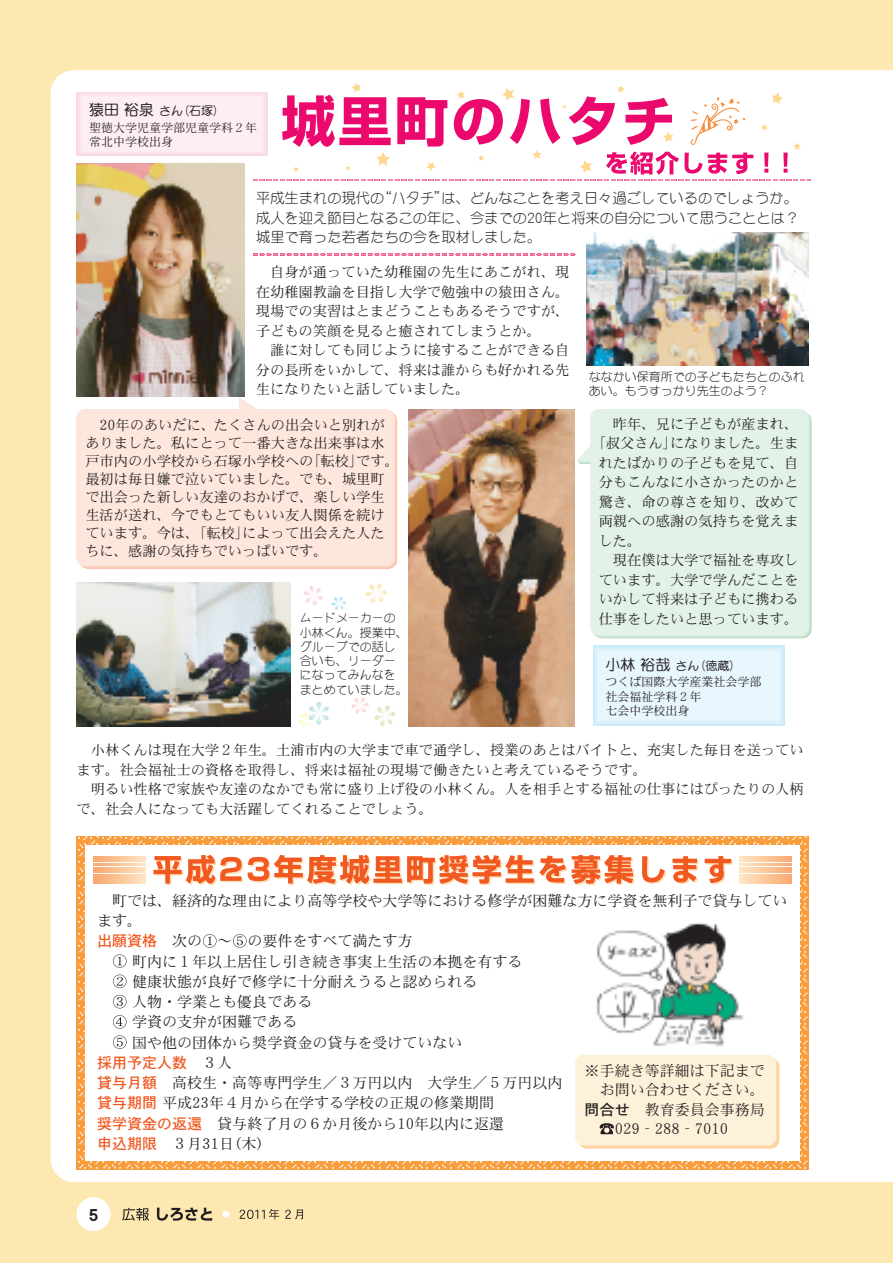
<style>
.page{position:relative;width:893px;height:1263px;background:#fff}
.page>*{position:absolute;margin:0;border:0;box-sizing:border-box;transform-origin:0 0}
.t1{font:18px "DFHS Gothic Std W9";color:#231f20}
.t2{font:16.5px "DFHS Mincho Std W3";color:#231f20;scale:.91 1}
.t3{font:15px/19.5px "DFHS Mincho Std W3";color:#231f20;text-align:right}
.t4{font:15px "DFHS Gothic Std W5";color:#f15921}
.t5{font:14.25px/18px "DFHS Mincho Std W3";color:#231f20}
.t6{font:14.25px/19.5px "DF Maru Gothic Std W3";color:#231f20;text-align:justify}
.t7{font:12px/14.2px "DF Maru Gothic Std W3";color:#231f20}
.t8{font:12px/14.2px "DFHS Mincho Std W3";color:#231f20}
.t9{font:12px "DF Maru Gothic Std W5";color:#231f20}
.s1{font-size:15px}
.s2{font-size:15.6px}
.s3{font-family:"DFHS Gothic Std W5";color:#f15921}
.s4{font-family:"DFHS Mincho Std W3";color:#231f20}
.s5{font-size:16.5px}
.s6{font-family:"DFHS Gothic Std W5"}
</style>
<div class="page">
<div style="left:0;top:0;width:892px;height:1263px;background:#fee8b1"></div>
<div style="left:50px;top:70px;width:842px;height:1112px;background:#fff"></div>
<svg style="left:77px;top:837px;width:731px;height:332px;background:#f8a957"></svg>
<div style="left:85px;top:845px;width:714px;height:316px;background:#fff"></div>
<svg style="left:285px;top:1210px;width:18px;height:9px"></svg>
<svg style="left:239px;top:1209px;width:40px;height:10px"></svg>
<div style="left:79px;top:94px;width:186px;height:59px;background:#fbe0eb"></div>
<div style="left:80px;top:95px;width:184px;height:58px;background:#fce4ee"></div>
<div style="left:81px;top:96px;width:182px;height:56px;background:#fce8f0"></div>
<div style="left:83px;top:97px;width:178px;height:53px;background:#fdeef4"></div>
<div style="left:599px;top:652px;width:178px;height:68px;background:#e8f6fd"></div>
<img style="left:408px;top:409px;width:167px;height:317px">
<img style="left:77px;top:582px;width:214px;height:144px">
<img style="left:77px;top:163px;width:168px;height:233px">
<img style="left:586px;top:232px;width:222px;height:133px">
<svg style="left:578px;top:1058px;width:201px;height:91px"></svg>
<div style="left:575px;top:1055px;width:201px;height:91px;background:#fef1d9;border-radius:9px"></div>
<svg style="left:113px;top:954px;width:13px;height:14px"></svg>
<svg style="left:113px;top:975px;width:13px;height:13px"></svg>
<svg style="left:113px;top:995px;width:13px;height:13px"></svg>
<svg style="left:113px;top:1015px;width:13px;height:14px"></svg>
<svg style="left:113px;top:1035px;width:13px;height:14px"></svg>
<svg style="left:203px;top:934px;width:13px;height:14px"></svg>
<svg style="left:233px;top:934px;width:14px;height:14px"></svg>
<div style="left:77px;top:398px;width:317px;height:168px;background:#fde7dc"></div>
<div style="left:577px;top:409px;width:231px;height:226px;background:#e3f2e7"></div>
<img style="left:596px;top:923px;width:148px;height:123px">
<svg style="left:599px;top:1123px;width:15px;height:11px"></svg>
<svg style="left:254px;top:254px;width:320px;height:1px"></svg>
<svg style="left:304px;top:586px;width:18px;height:19px"></svg>
<svg style="left:331px;top:597px;width:15px;height:13px"></svg>
<svg style="left:298px;top:702px;width:31px;height:25px"></svg>
<svg style="left:365px;top:584px;width:22px;height:19px"></svg>
<svg style="left:351px;top:698px;width:44px;height:28px"></svg>
<div style="left:77px;top:1197px;width:34px;height:34px;background:#fff;border-radius:50%"></div>
<div style="left:222px;top:1211px;width:7px;height:7px;background:#fff;border-radius:50%"></div>
<svg style="left:122px;top:1208px;width:27px;height:13px"></svg>
<svg style="left:157px;top:1208px;width:55px;height:13px"></svg>
<svg style="left:153px;top:855px;width:482px;height:30px"></svg>
<svg style="left:642px;top:856px;width:24px;height:28px"></svg>
<svg style="left:672px;top:856px;width:26px;height:28px"></svg>
<svg style="left:704px;top:856px;width:28px;height:28px"></svg>
<svg style="left:254px;top:83px;width:555px;height:98px;background:#facbde"></svg>
<p class="t9" style="left:89px;top:104px;width:137px"><span class="s1">猿田裕泉</span>さん（石塚）</p>
<p class="t8" style="left:89px;top:120px;width:169px">聖徳大学児童学部児童学科２年常北中学校出身</p>
<p class="t6" style="left:256px;top:188px;width:545px">平成生まれの現代の“ハタチ”は、どんなことを考え日々過ごしているのでしょうか。成人を迎え節目となるこの年に、今までの<span class="s2">20</span>年と将来の自分について思うこととは？城里で育った若者たちの今を取材しました。</p>
<p class="t5" style="left:270px;top:263px;width:301px">自身が通っていた幼稚園の先生にあこがれ、現</p>
<p class="t5" style="left:256px;top:283px;width:315px">在幼稚園教諭を目指し大学で勉強中の猿田さん。</p>
<p class="t5" style="left:256px;top:302px;width:315px">現場での実習はとまどうこともあるそうですが、</p>
<p class="t5" style="left:256px;top:322px;width:286px">子どもの笑顔を見ると癒されてしまうとか。</p>
<p class="t5" style="left:270px;top:341px;width:301px">誰に対しても同じように接することができる自</p>
<p class="t5" style="left:256px;top:361px;width:315px">分の長所をいかして、将来は誰からも好かれる先</p>
<p class="t5" style="left:256px;top:380px;width:215px">生になりたいと話していました。</p>
<p class="t5" style="left:85px;top:416px;width:315px;text-indent:14px"><span class="s2">20</span>年のあいだに、たくさんの出会いと別れがありました。私にとって一番大きな出来事は水戸市内の小学校から石塚小学校への「転校」です。最初は毎日嫌で泣いていました。でも、城里町で出会った新しい友達のおかげで、楽しい学生生活が送れ、今でもとてもいい友人関係を続けています。今は、「転校」によって出会えた人たちに、感謝の気持ちでいっぱいです。</p>
<p class="t7" style="left:300px;top:611px;width:109px">ムードメーカーの小林くん。授業中、グループでの話し合いも、リーダーになってみんなをまとめていました。</p>
<p class="t7" style="left:588px;top:369px;width:218px">ななかい保育所での子どもたちとのふれあい。もうすっかり先生のよう？</p>
<p class="t5" style="left:613px;top:414px;width:187px">昨年、兄に子どもが産まれ、</p>
<p class="t5" style="left:591px;top:434px;width:208px">「叔父さん」になりました。生ま</p>
<p class="t5" style="left:598px;top:453px;width:201px">れたばかりの子どもを見て、自</p>
<p class="t5" style="left:598px;top:473px;width:201px">分もこんなに小さかったのかと</p>
<p class="t5" style="left:598px;top:492px;width:201px">驚き、命の尊さを知り、改めて</p>
<p class="t5" style="left:598px;top:512px;width:201px">両親への感謝の気持ちを覚えま</p>
<p class="t5" style="left:598px;top:531px;width:44px">した。</p>
<p class="t5" style="left:613px;top:551px;width:187px">現在僕は大学で福祉を専攻し</p>
<p class="t5" style="left:598px;top:570px;width:201px">ています。大学で学んだことを</p>
<p class="t5" style="left:598px;top:590px;width:201px">いかして将来は子どもに携わる</p>
<p class="t5" style="left:598px;top:609px;width:201px">仕事をしたいと思っています。</p>
<p class="t9" style="left:605px;top:659px;width:137px"><span class="s1">小林裕哉</span>さん（徳蔵）</p>
<p class="t8" style="left:605px;top:675px;width:157px">つくば国際大学産業社会学部社会福祉学科２年<br>七会中学校出身</p>
<p class="t5" style="left:91px;top:741px;width:714px">小林くんは現在大学２年生。土浦市内の大学まで車で通学し、授業のあとはバイトと、充実した毎日を送ってい</p>
<p class="t5" style="left:77px;top:760px;width:572px">ます。社会福祉士の資格を取得し、将来は福祉の現場で働きたいと考えているそうです。</p>
<p class="t5" style="left:91px;top:780px;width:714px">明るい性格で家族や友達のなかでも常に盛り上げ役の小林くん。人を相手とする福祉の仕事にはぴったりの人柄</p>
<p class="t5" style="left:77px;top:799px;width:358px">で、社会人になっても大活躍してくれることでしょう。</p>
<p class="t3" style="left:112px;top:890px;width:676px">町では、経済的な理由により高等学校や大学等における修学が困難な方に学資を無利子で貸与してい</p>
<p class="t3" style="left:97px;top:911px;width:46px">ます。</p>
<p class="t3" style="left:97px;top:931px;width:317px"><span class="s3">出願資格</span> 次の ～ の要件をすべて満たす方</p>
<p class="t3" style="left:132px;top:951px;width:392px">町内に１年以上居住し引き続き事実上生活の本拠を有する</p>
<p class="t3" style="left:132px;top:971px;width:346px">健康状態が良好で修学に十分耐えうると認められる</p>
<p class="t3" style="left:132px;top:992px;width:181px">人物・学業とも優良である</p>
<p class="t3" style="left:132px;top:1012px;width:166px">学資の支弁が困難である</p>
<p class="t3" style="left:132px;top:1032px;width:331px">国や他の団体から奨学資金の貸与を受けていない</p>
<p class="t4" style="left:97px;top:1054px;width:137px">採用予定人数 <span class="s4">３人</span></p>
<p class="t3" style="left:97px;top:1073px;width:467px"><span class="s3">貸与月額</span> 高校生・高等専門学生／３万円以内 大学生／５万円以内</p>
<p class="t3" style="left:97px;top:1093px;width:398px"><span class="s3">貸与期間</span>平成<span class="s5">23</span>年４月から在学する学校の正規の修業期間</p>
<p class="t3" style="left:97px;top:1113px;width:408px"><span class="s3">奨学資金の返還</span> 貸与終了月の６か月後から<span class="s5">10</span>年以内に返還</p>
<p class="t3" style="left:97px;top:1133px;width:176px"><span class="s3">申込期限</span> ３月<span class="s5">31</span>日（木）</p>
<p class="t3" style="left:584px;top:1060px;width:181px">※手続き等詳細は下記までお問い合わせください。<span class="s6">問合せ</span> 教育委員会事務局</p>
<p class="t2" style="left:614px;top:1119px;width:126px">029<span class="s1">‐</span>288<span class="s1">‐</span>7010</p>
<p class="t1" style="left:88px;top:1205px;width:12px">5</p>
</div>
